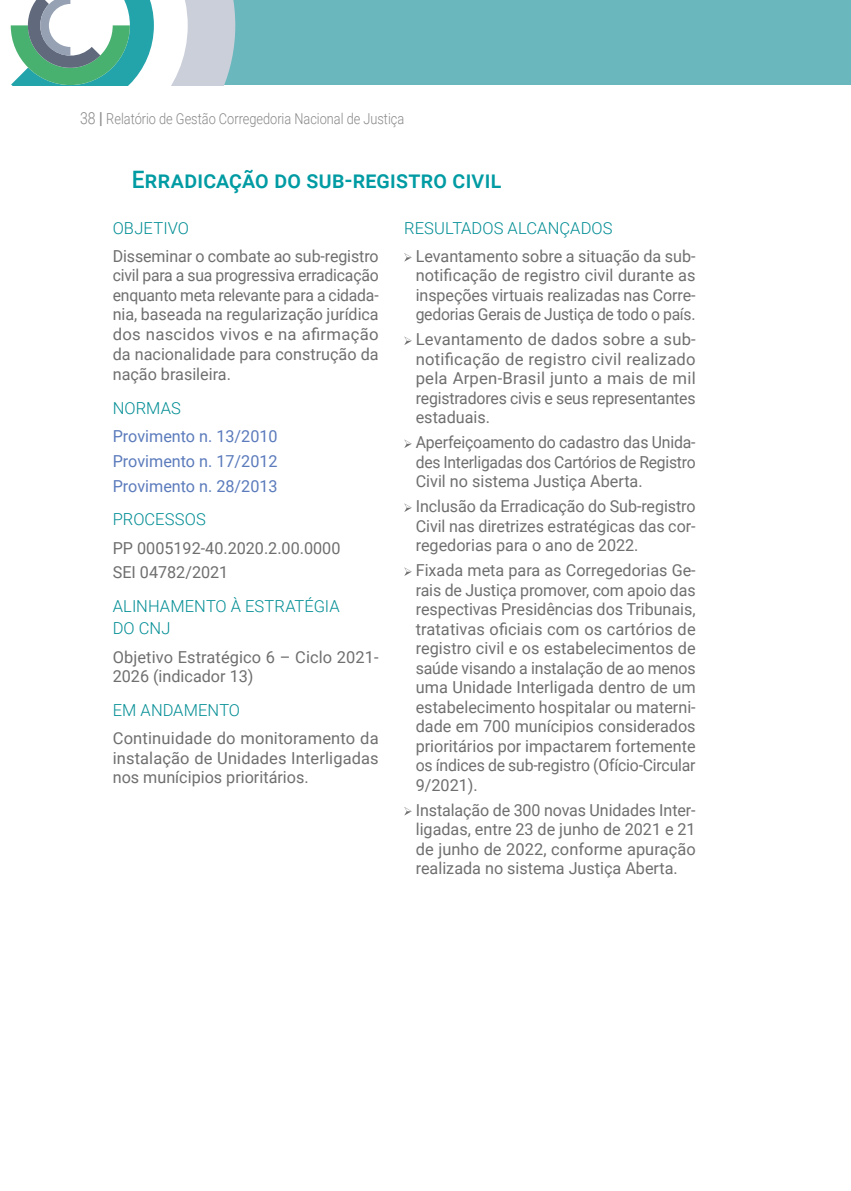
<style>
.page{position:relative;width:851px;height:1191px;background:#fff}
.page>*{position:absolute;margin:0;border:0;box-sizing:border-box;transform-origin:0 0}
.t1{font:500 24px "Roboto";letter-spacing:.01em;color:#009ba3;scale:.95 1}
.t2{font:16.5px/19.5px "Roboto";color:#706f6f;text-align:justify}
.t3{font:16.5px/19.5px "Roboto";color:#706f6f;text-align:justify;scale:.96 1}
.t4{font:300 16.5px/21.8px "Roboto";letter-spacing:.005em;color:#008d94}
.t5{font:16.5px/24.9px "Roboto";color:#5b7bbc;text-align:justify}
.t6{font:300 15px "Roboto";color:#878787;scale:.85 1}
.s1{font-size:16.5px}
.s2{font-weight:900;font-size:16.5px}
</style>
<div class="page">
<div style="left:217px;top:0;width:633px;height:85px;background:#6ab7be"></div>
<svg style="left:11px;top:0;width:224px;height:85px"></svg>
<svg style="left:404px;top:253px;width:7px;height:9px"></svg>
<svg style="left:404px;top:336px;width:7px;height:9px"></svg>
<svg style="left:404px;top:439px;width:7px;height:9px"></svg>
<svg style="left:404px;top:503px;width:7px;height:9px"></svg>
<svg style="left:404px;top:567px;width:7px;height:9px"></svg>
<svg style="left:404px;top:807px;width:7px;height:8px"></svg>
<p class="t6" style="left:80px;top:108px;width:383px"><span class="s1">38</span> <span class="s2">|</span> Relatório de Gestão Corregedoria Nacional de Justiça</p>
<h1 class="t1" style="left:132px;top:163px;width:390px">Erradicação do sub-registro civil</h1>
<p class="t4" style="left:113px;top:216px;width:78px">OBJETIVO</p>
<p class="t2" style="left:113px;top:245px;width:267px">Disseminar o combate ao sub-registro civil para a sua progressiva erradicação enquanto meta relevante para a cidada&shy;nia, baseada na regularização jurídica dos nascidos vivos e na afirmação da nacionalidade para construção da nação brasileira.</p>
<p class="t4" style="left:113px;top:396px;width:70px">NORMAS</p>
<p class="t5" style="left:113px;top:423px;width:166px">Provimento n. 13/2010<br>Provimento n. 17/2012<br>Provimento n. 28/2013</p>
<p class="t4" style="left:113px;top:508px;width:95px">PROCESSOS</p>
<p class="t2" style="left:113px;top:534px;width:229px;line-height:24.9px">PP 0005192-40.2020.2.00.0000<br>SEI 04782/2021</p>
<p class="t4" style="left:113px;top:595px;width:228px">ALINHAMENTO À ESTRATÉGIA<br>DO CNJ</p>
<p class="t2" style="left:113px;top:646px;width:267px">Objetivo Estratégico 6 – Ciclo 2021-<br>2026 (indicador 13)</p>
<p class="t4" style="left:113px;top:699px;width:129px">EM ANDAMENTO</p>
<p class="t2" style="left:113px;top:728px;width:267px">Continuidade do monitoramento da instalação de Unidades Interligadas nos munícipios prioritários.</p>
<p class="t4" style="left:404px;top:216px;width:210px">RESULTADOS ALCANÇADOS</p>
<p class="t2" style="left:415px;top:245px;width:281px">Levantamento sobre a situação da sub&shy;notificação de registro civil durante as inspeções virtuais realizadas nas Corre&shy;gedorias Gerais de Justiça de todo o país.</p>
<p class="t2" style="left:415px;top:329px;width:281px">Levantamento de dados sobre a sub&shy;notificação de registro civil realizado pela Arpen-Brasil junto a mais de mil registradores civis e seus representantes estaduais.</p>
<p class="t3" style="left:415px;top:432px;width:293px">Aperfeiçoamento do cadastro das Unida&shy;des Interligadas dos Cartórios de Registro Civil no sistema Justiça Aberta.</p>
<p class="t2" style="left:415px;top:496px;width:281px">Inclusão da Erradicação do Sub-registro Civil nas diretrizes estratégicas das cor&shy;regedorias para o ano de 2022.</p>
<p class="t2" style="left:415px;top:560px;width:281px">Fixada meta para as Corregedorias Ge&shy;rais de Justiça promover, com apoio das respectivas Presidências dos Tribunais, tratativas oficiais com os cartórios de registro civil e os estabelecimentos de saúde visando a instalação de ao menos uma Unidade Interligada dentro de um estabelecimento hospitalar ou materni&shy;dade em 700 munícipios considerados prioritários por impactarem fortemente os índices de sub-registro (Ofício-Circular 9/2021).</p>
<p class="t2" style="left:415px;top:799px;width:281px">Instalação de 300 novas Unidades Inter&shy;ligadas, entre 23 de junho de 2021 e 21 de junho de 2022, conforme apuração realizada no sistema Justiça Aberta.</p>
</div>
